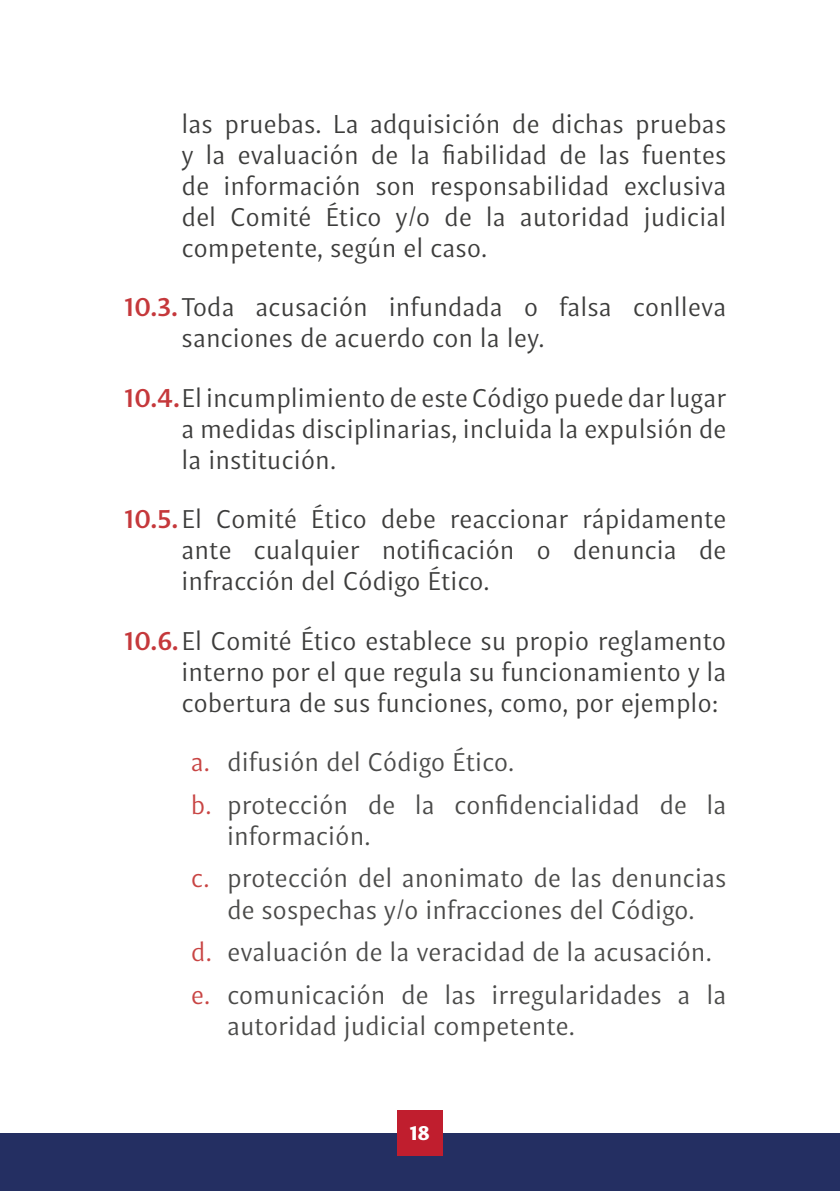
<style>
.page{position:relative;width:840px;height:1191px;background:#fff}
.page>*{position:absolute;margin:0;border:0;box-sizing:border-box;transform-origin:0 0}
.t1{font:26px/31px "Indivisa Text Sans";color:#3c3c3b;text-align:justify}
.t2{font:26px/42.6px "Indivisa Text Sans";letter-spacing:-.005em;color:#4a4a49}
.t3{font:900 20px "Indivisa Text Sans";color:#fff}
.s1{font-weight:700;color:#c5383b}
.s2{color:#c84443}
</style>
<div class="page">
<div style="left:0;top:1133px;width:839px;height:58px;background:#242f62"></div>
<div style="left:397px;top:1110px;width:45px;height:46px;background:#c01e2e"></div>
<p class="t1" style="left:181px;top:107px;width:546px">las pruebas. La adquisición de dichas pruebas y la evaluación de la fiabilidad de las fuentes de información son responsabilidad exclusiva del Comité Ético y/o de la autoridad judicial competente, según el caso.</p>
<p class="t1" style="left:181px;top:290px;width:546px;text-indent:-57px"><span class="s1">10.3.</span> Toda acusación infundada o falsa conlleva sanciones de acuerdo con la ley.</p>
<p class="t1" style="left:181px;top:381px;width:546px;text-indent:-57px"><span class="s1">10.4.</span>El incumplimiento de este Código puede dar lugar a medidas disciplinarias, incluida la expulsión de la institución.</p>
<p class="t1" style="left:181px;top:502px;width:546px;text-indent:-57px"><span class="s1">10.5.</span>El Comité Ético debe reaccionar rápidamente ante cualquier notificación o denuncia de infracción del Código Ético.</p>
<p class="t1" style="left:181px;top:623px;width:546px;text-indent:-57px"><span class="s1">10.6.</span>El Comité Ético establece su propio reglamento interno por el que regula su funcionamiento y la cobertura de sus funciones, como, por ejemplo:</p>
<p class="t2" style="left:191px;top:739px;width:536px"><span class="s2">a.</span> difusión del Código Ético.<br><span class="s2">b.</span> protección de la confidencialidad de la</p>
<p class="t2" style="left:191px;top:813px;width:536px;text-indent:36px">información.<br><span class="s2">c.</span> protección del anonimato de las denuncias</p>
<p class="t2" style="left:191px;top:886px;width:536px;text-align:center">de sospechas y/o infracciones del Código.<br><span class="s2">d.</span> evaluación de la veracidad de la acusación. <span class="s2">e.</span> comunicación de las irregularidades a la</p>
<p class="t2" style="left:227px;top:1003px;width:349px">autoridad judicial competente.</p>
<p class="t3" style="left:409px;top:1115px;width:22px">18</p>
</div>
